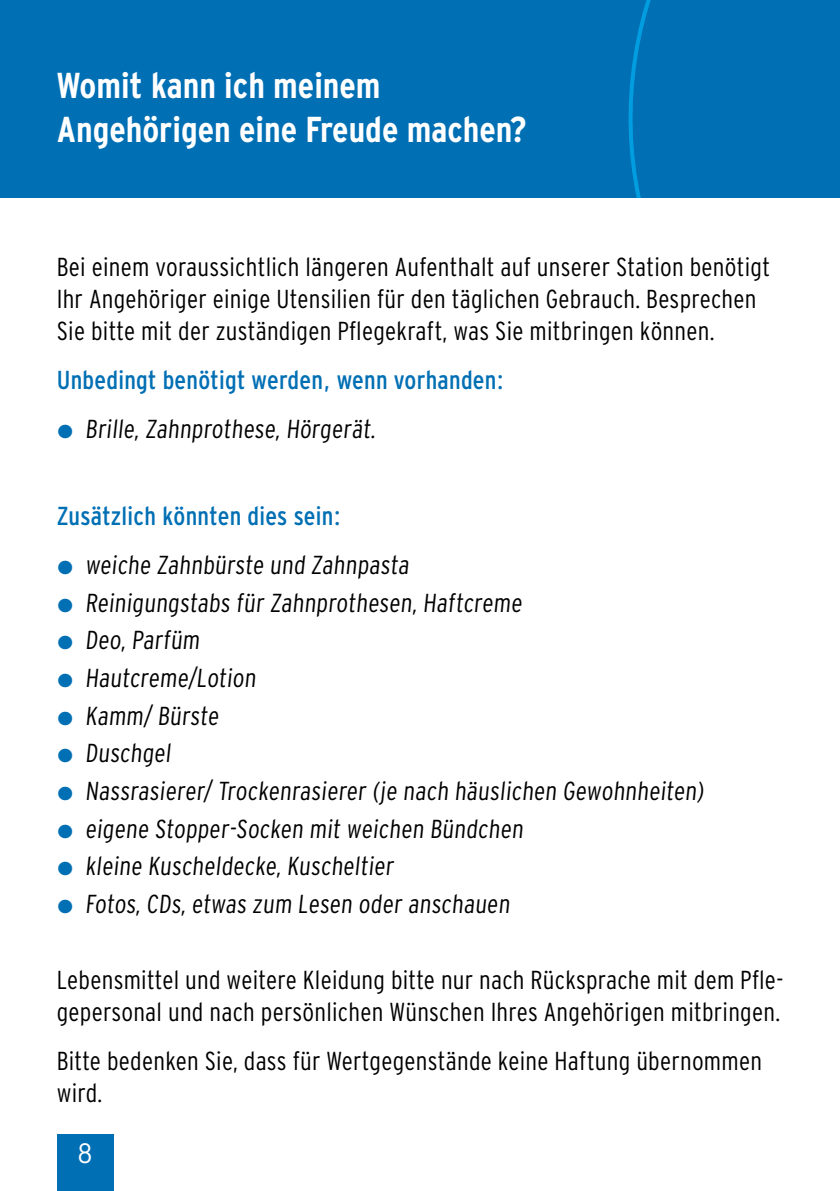
<style>
.page{position:relative;width:840px;height:1191px;background:#fff}
.page>*{position:absolute;margin:0;border:0;box-sizing:border-box;transform-origin:0 0}
.t1{font:700 condensed 36px/43.2px "Interstate";color:#fff}
.t2{font:300 condensed 28px "Interstate Tab";color:#fff}
.t3{font:300 condensed 26px/32px "Interstate";letter-spacing:.01em;color:#000}
.t4{font:condensed 26px "Interstate Tab";letter-spacing:.01em;color:#006fb4}
.s1{font-family:"Arial";font-weight:700;font-stretch:normal;font-size:48px;color:#006fb4}
</style>
<div class="page">
<div style="left:0;top:0;width:839px;height:198px;background:#006fb4"></div>
<svg style="left:628px;top:0;width:23px;height:198px"></svg>
<div style="left:57px;top:1134px;width:56px;height:57px;background:#006fb4"></div>
<h1 class="t1" style="left:57px;top:64px;width:471px">Womit kann ich meinem<br>Angehörigen eine Freude machen?</h1>
<p class="t3" style="left:57px;top:251px;width:714px">Bei einem voraussichtlich längeren Aufenthalt auf unserer Station benötigt<br>Ihr Angehöriger einige Utensilien für den täglichen Gebrauch. Besprechen<br>Sie bitte mit der zuständigen Pflegekraft, was Sie mitbringen können.</p>
<p class="t4" style="left:57px;top:365px;width:448px">Unbedingt benötigt werden, wenn vorhanden:</p>
<p class="t3" style="left:57px;top:413px;width:323px"><span class="s1">•</span> Brille, Zahnprothese, Hörgerät.</p>
<p class="t4" style="left:57px;top:501px;width:285px">Zusätzlich könnten dies sein:</p>
<p class="t3" style="left:57px;top:548px;width:356px"><span class="s1">•</span> weiche Zahnbürste und Zahnpasta</p>
<p class="t3" style="left:57px;top:586px;width:469px"><span class="s1">•</span> Reinigungstabs für Zahnprothesen, Haftcreme</p>
<p class="t3" style="left:57px;top:624px;width:147px"><span class="s1">•</span> Deo, Parfüm</p>
<p class="t3" style="left:57px;top:661px;width:203px"><span class="s1">•</span> Hautcreme/Lotion</p>
<p class="t3" style="left:57px;top:699px;width:166px"><span class="s1">•</span> Kamm/ Bürste</p>
<p class="t3" style="left:57px;top:737px;width:118px"><span class="s1">•</span> Duschgel</p>
<p class="t3" style="left:57px;top:774px;width:651px"><span class="s1">•</span> Nassrasierer/ Trockenrasierer (je nach häuslichen Gewohnheiten)</p>
<p class="t3" style="left:57px;top:812px;width:470px"><span class="s1">•</span> eigene Stopper-Socken mit weichen Bündchen</p>
<p class="t3" style="left:57px;top:850px;width:341px"><span class="s1">•</span> kleine Kuscheldecke, Kuscheltier</p>
<p class="t3" style="left:57px;top:887px;width:457px"><span class="s1">•</span> Fotos, CDs, etwas zum Lesen oder anschauen</p>
<p class="t3" style="left:57px;top:963px;width:727px">Lebensmittel und weitere Kleidung bitte nur nach Rücksprache mit dem Pfle&shy;gepersonal und nach persönlichen Wünschen Ihres Angehörigen mitbringen.</p>
<p class="t3" style="left:57px;top:1044px;width:706px">Bitte bedenken Sie, dass für Wertgegenstände keine Haftung übernommen wird.</p>
<p class="t2" style="left:77px;top:1137px;width:17px">8</p>
</div>
